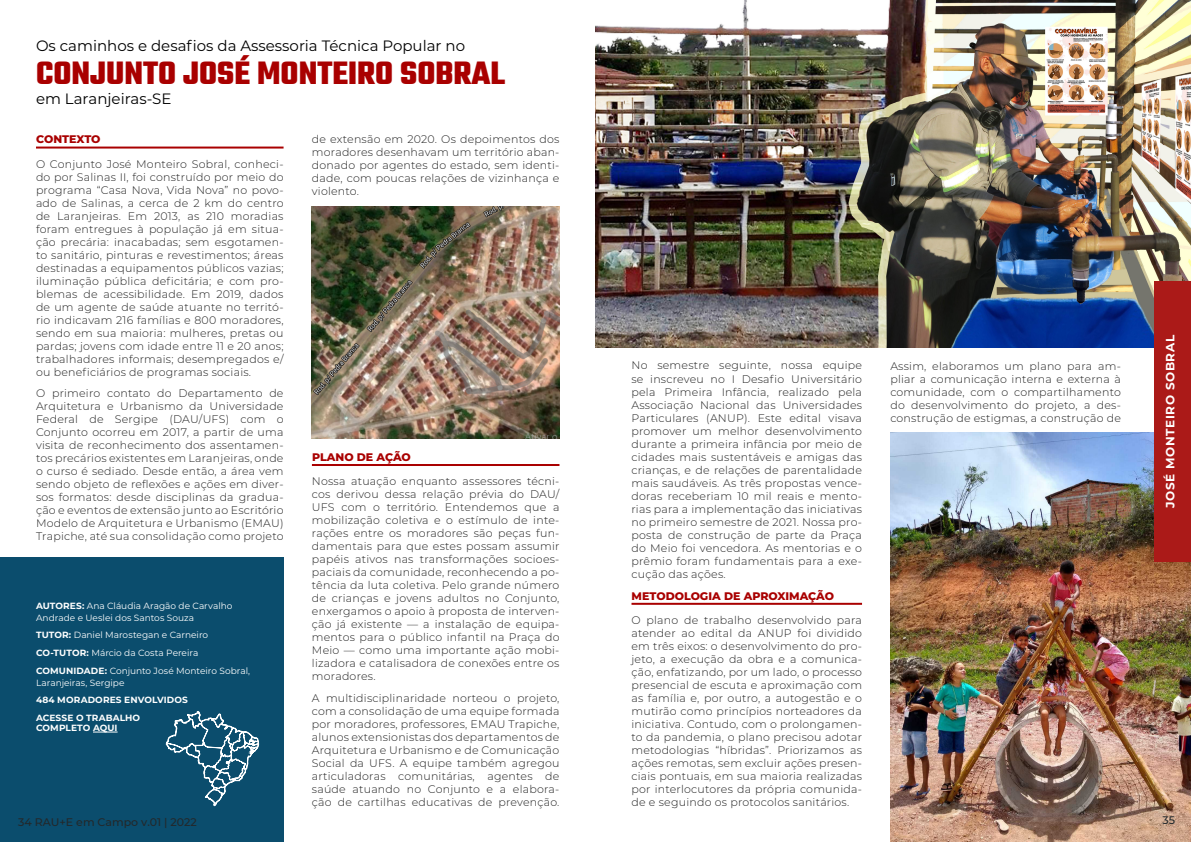
<style>
.page{position:relative;width:1191px;height:842px;background:#fff}
.page>*{position:absolute;margin:0;border:0;box-sizing:border-box;transform-origin:0 0}
.t1{font:700 35px "Teko";color:#a90000}
.t2{font:15px "Montserrat";color:#000}
.t3{font:700 12px "Montserrat";letter-spacing:.05em;color:#fff}
.t4{font:300 11px/13px "Montserrat";letter-spacing:.02em;color:#212121;text-align:justify}
.t5{font:800 11px "Montserrat";color:#a90000}
.t6{font:500 11px "Montserrat";color:#23282b}
.t7{font:9px/17.7px "Montserrat";color:#fff}
.t8{font:700 9px/17.7px "Montserrat";letter-spacing:.015em;color:#fff}
.s1{font-weight:700}
</style>
<div class="page">
<div style="left:0;top:557px;width:283px;height:285px;background:#0b4d6d"></div>
<svg style="left:93px;top:732px;width:25px;height:1px"></svg>
<img style="left:890px;top:433px;width:301px;height:409px">
<svg style="left:166px;top:711px;width:93px;height:95px"></svg>
<hr style="left:36px;top:147px;width:247px;height:2px;background:#a90000">
<hr style="left:312px;top:464px;width:247px;height:2px;background:#a90000">
<hr style="left:631px;top:603px;width:231px;height:2px;background:#a90000">
<img style="left:595px;top:0;width:596px;height:347px">
<img style="left:312px;top:207px;width:247px;height:232px">
<div style="left:1155px;top:281px;width:36px;height:281px;background:#ab1a18"></div>
<h2 class="t2" style="left:36px;top:35px;width:431px">Os caminhos e desafios da Assessoria Técnica Popular no</h2>
<h2 class="t2" style="left:36px;top:89px;width:137px">em Laranjeiras-SE</h2>
<h1 class="t1" style="left:36px;top:51px;width:470px">CONJUNTO JOSÉ MONTEIRO SOBRAL</h1>
<p class="t5" style="left:36px;top:131px;width:66px">CONTEXTO</p>
<p class="t4" style="left:36px;top:157px;width:249px">O Conjunto José Monteiro Sobral, conheci&shy;do por Salinas II, foi construído por meio do programa “Casa Nova, Vida Nova” no povo&shy;ado de Salinas, a cerca de 2 km do centro de Laranjeiras. Em 2013, as 210 moradias foram entregues à população já em situa&shy;ção precária: inacabadas; sem esgotamen&shy;to sanitário, pinturas e revestimentos; áreas destinadas a equipamentos públicos vazias; iluminação pública deficitária; e com pro&shy;blemas de acessibilidade. Em 2019, dados de um agente de saúde atuante no territó&shy;rio indicavam 216 famílias e 800 moradores, sendo em sua maioria: mulheres, pretas ou pardas; jovens com idade entre 11 e 20 anos; trabalhadores informais; desempregados e/ ou beneficiários de programas sociais.</p>
<p class="t4" style="left:36px;top:386px;width:249px">O primeiro contato do Departamento de Arquitetura e Urbanismo da Universidade Federal de Sergipe (DAU/UFS) com o Conjunto ocorreu em 2017, a partir de uma visita de reconhecimento dos assentamen&shy;tos precários existentes em Laranjeiras, onde o curso é sediado. Desde então, a área vem sendo objeto de reflexões e ações em diver&shy;sos formatos: desde disciplinas da gradua&shy;ção e eventos de extensão junto ao Escritório Modelo de Arquitetura e Urbanismo (EMAU)<br>Trapiche, até sua consolidação como projeto</p>
<p class="t7" style="left:36px;top:599px;width:198px;line-height:12px"><span class="s1">AUTORES:</span> Ana Cláudia Aragão de Carvalho<br>Andrade e Ueslei dos Santos Souza</p>
<p class="t7" style="left:36px;top:626px;width:216px"><span class="s1">TUTOR:</span> Daniel Marostegan e Carneiro<br><span class="s1">CO-TUTOR:</span> Márcio da Costa Pereira<br><span class="s1">COMUNIDADE:</span> Conjunto José Monteiro Sobral,</p>
<p class="t7" style="left:36px;top:673px;width:90px">Laranjeiras, Sergipe</p>
<p class="t8" style="left:36px;top:691px;width:153px">484 MORADORES ENVOLVIDOS<br>ACESSE O TRABALHO</p>
<p class="t8" style="left:36px;top:719px;width:83px">COMPLETO AQUI</p>
<p class="t4" style="left:312px;top:133px;width:249px">de extensão em 2020. Os depoimentos dos moradores desenhavam um território aban&shy;donado por agentes do estado, sem identi&shy;dade, com poucas relações de vizinhança e violento.</p>
<p class="t5" style="left:312px;top:449px;width:100px">PLANO DE AÇÃO</p>
<p class="t4" style="left:312px;top:474px;width:249px">Nossa atuação enquanto assessores técni&shy;cos derivou dessa relação prévia do DAU/ UFS com o território. Entendemos que a mobilização coletiva e o estímulo de inte&shy;rações entre os moradores são peças fun&shy;damentais para que estes possam assumir papéis ativos nas transformações socioes&shy;paciais da comunidade, reconhecendo a po&shy;tência da luta coletiva. Pelo grande número de crianças e jovens adultos no Conjunto, enxergamos o apoio à proposta de interven&shy;ção já existente — a instalação de equipa&shy;mentos para o público infantil na Praça do Meio — como uma importante ação mobi&shy;lizadora e catalisadora de conexões entre os moradores.</p>
<p class="t4" style="left:312px;top:691px;width:249px">A multidisciplinaridade norteou o projeto, com a consolidação de uma equipe formada por moradores, professores, EMAU Trapiche, alunos extensionistas dos departamentos de Arquitetura e Urbanismo e de Comunicação Social da UFS. A equipe também agregou articuladoras comunitárias, agentes de saúde atuando no Conjunto e a elabora&shy;ção de cartilhas educativas de prevenção.</p>
<p class="t4" style="left:631px;top:359px;width:232px">No semestre seguinte, nossa equipe se inscreveu no I Desafio Universitário pela Primeira Infância, realizado pela Associação Nacional das Universidades Particulares (ANUP). Este edital visava promover um melhor desenvolvimento durante a primeira infância por meio de cidades mais sustentáveis e amigas das crianças, e de relações de parentalidade mais saudáveis. As três propostas vence&shy;doras receberiam 10 mil reais e mento&shy;rias para a implementação das iniciativas no primeiro semestre de 2021. Nossa pro&shy;posta de construção de parte da Praça do Meio foi vencedora. As mentorias e o prêmio foram fundamentais para a exe&shy;cução das ações.</p>
<p class="t4" style="left:631px;top:613px;width:232px">O plano de trabalho desenvolvido para atender ao edital da ANUP foi dividido em três eixos: o desenvolvimento do pro&shy;jeto, a execução da obra e a comunica&shy;ção, enfatizando, por um lado, o processo presencial de escuta e aproximação com as família e, por outro, a autogestão e o mutirão como princípios norteadores da iniciativa. Contudo, com o prolongamen&shy;to da pandemia, o plano precisou adotar metodologias “híbridas”. Priorizamos as ações remotas, sem excluir ações presen&shy;ciais pontuais, em sua maioria realizadas por interlocutores da própria comunida&shy;de e seguindo os protocolos sanitários.</p>
<p class="t5" style="left:631px;top:588px;width:204px">METODOLOGIA DE APROXIMAÇÃO</p>
<p class="t4" style="left:890px;top:359px;width:232px">Assim, elaboramos um plano para am&shy;pliar a comunicação interna e externa à comunidade, com o compartilhamento do desenvolvimento do projeto, a des&shy;construção de estigmas, a construção de</p>
<p class="t3" style="left:1161px;top:508px;width:174px;rotate:-90deg">JOSÉ MONTEIRO SOBRAL</p>
<p class="t6" style="left:18px;top:814px;width:180px">34 RAU+E em Campo v.01 | 2022</p>
<p class="t6" style="left:1162px;top:812px;width:14px">35</p>
</div>
